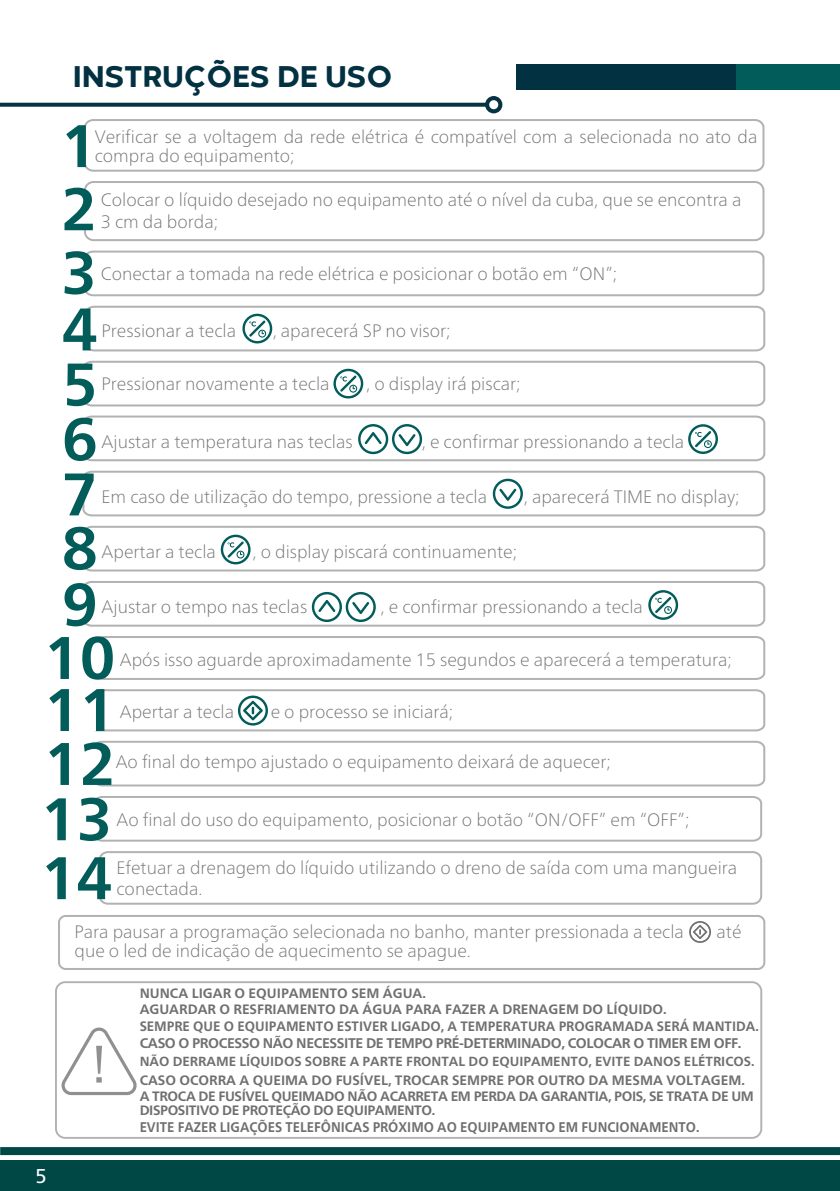
<style>
.page{position:relative;width:840px;height:1191px;background:#fff}
.page>*{position:absolute;margin:0;border:0;box-sizing:border-box;transform-origin:0 0}
.t1{font:700 60px/54.8px "Frutiger Neue LT";color:#015c5a}
.t2{font:800 31px "Codec Warm Trial";color:#023142}
.t3{font:20px "Frutiger Neue LT";color:#fff}
.t4{font:100 18px/21.6px "Frutiger Neue LT";color:#727070}
.t5{font:100 18px/19.6px "Frutiger Neue LT";color:#716f6f}
.t6{font:100 18px "Frutiger Neue LT";color:#726f70}
.t7{font:100 18px "Frutiger Neue LT";color:#726f6f}
.t8{font:700 14px "Frutiger Neue LT";letter-spacing:-.03em;color:#716f6f}
.t9{font:700 14px "Frutiger Neue LT";color:#6f6f6f;scale:.93 1}
.t10{font:700 13.6px/16.8px "Frutiger Neue LT";color:#6f6f6f}
.t11{font:700 13.6px/14px "Frutiger Neue LT";letter-spacing:-.025em;color:#6f6f6f}
.t12{font:700 13.2px "Frutiger Neue LT";color:#6f6f6f}
.s1{color:#727070}
</style>
<div class="page">
<div style="left:0;top:1160px;width:839px;height:31px;background:#004846"></div>
<div style="left:0;top:1147px;width:839px;height:8px;background:#004846"></div>
<svg style="left:0;top:103px;width:485px;height:4px;background:#18414f"></svg>
<div style="left:485px;top:96px;width:17px;height:17px;background:#063242;border-radius:50%"></div>
<div style="left:489px;top:100px;width:9px;height:9px;background:#fff;border-radius:50%"></div>
<div style="left:516px;top:64px;width:323px;height:25px;background:#023142"></div>
<div style="left:736px;top:64px;width:103px;height:25px;background:#015c5a"></div>
<svg style="left:84px;top:250px;width:681px;height:47px"></svg>
<div style="left:84px;top:119px;width:680px;height:53px;border:2px solid #b3b2b2;border-radius:8px"></div>
<div style="left:55px;top:253px;width:38px;height:41px;background:#fff;border-radius:50%"></div>
<div style="left:84px;top:181px;width:680px;height:60px;border:2px solid #b3b2b2;border-radius:9px"></div>
<div style="left:55px;top:189px;width:38px;height:42px;background:#fff;border-radius:50%"></div>
<svg style="left:96px;top:740px;width:669px;height:163px"></svg>
<div style="left:55px;top:981px;width:706px;height:157px;border:2px solid #b3b2b2;border-radius:9px"></div>
<svg style="left:61px;top:1027px;width:76px;height:68px"></svg>
<svg style="left:84px;top:305px;width:681px;height:47px"></svg>
<svg style="left:95px;top:636px;width:670px;height:44px"></svg>
<div style="left:50px;top:630px;width:53px;height:53px;background:#fff;border-radius:50%"></div>
<div style="left:35px;top:739px;width:79px;height:49px;background:#fff;border-radius:50%"></div>
<svg style="left:82px;top:360px;width:683px;height:47px"></svg>
<svg style="left:95px;top:689px;width:670px;height:43px"></svg>
<div style="left:58px;top:915px;width:707px;height:55px;border:2px solid #b3b2b2;border-radius:7px"></div>
<svg style="left:82px;top:415px;width:683px;height:102px"></svg>
<svg style="left:82px;top:525px;width:683px;height:102px"></svg>
<svg style="left:689px;top:921px;width:21px;height:22px"></svg>
<h2 class="t2" style="left:73px;top:56px;width:321px">INSTRUÇÕES DE USO</h2>
<h1 class="t1" style="left:61px;top:83px;width:37px;line-height:126.6px">1<br>3</h1>
<p class="t5" style="left:95px;top:126px;width:663px">Verificar se a voltagem da rede elétrica é compatível com a selecionada no ato da compra do equipamento;</p>
<h1 class="t1" style="left:61px;top:182px;width:37px">2</h1>
<p class="t5" style="left:101px;top:189px;width:642px;line-height:22px">Colocar o líquido desejado no equipamento até o nível da cuba, que se encontra a<br>3 cm da borda;</p>
<p class="t5" style="left:101px;top:263px;width:518px">Conectar a tomada na rede elétrica e posicionar o botão em “ON”;</p>
<h1 class="t1" style="left:62px;top:302px;width:37px;text-align:justify">4<br>5<br>6</h1>
<p class="t5" style="left:101px;top:320px;width:136px">Pressionar a tecla</p>
<p class="t5" style="left:272px;top:320px;width:179px">, aparecerá SP no visor;</p>
<p class="t7" style="left:101px;top:373px;width:229px">Pressionar novamente a tecla</p>
<p class="t7" style="left:366px;top:373px;width:156px">, o display irá piscar;</p>
<p class="t6" style="left:102px;top:430px;width:252px">Ajustar a temperatura nas teclas</p>
<p class="t6" style="left:421px;top:430px;width:264px">, e confirmar pressionando a tecla</p>
<h1 class="t1" style="left:62px;top:467px;width:37px">7</h1>
<p class="t4" style="left:102px;top:485px;width:387px">Em caso de utilização do tempo, pressione a tecla</p>
<p class="t4" style="left:523px;top:485px;width:217px">, aparecerá TIME no display;</p>
<h1 class="t1" style="left:62px;top:520px;width:37px">8</h1>
<p class="t4" style="left:102px;top:540px;width:116px">Apertar a tecla</p>
<p class="t4" style="left:252px;top:540px;width:266px">, o display piscará continuamente;</p>
<h1 class="t1" style="left:62px;top:577px;width:37px">9</h1>
<p class="t4" style="left:102px;top:596px;width:207px">Ajustar o tempo nas teclas</p>
<p class="t6" style="left:380px;top:596px;width:264px"><span class="s1">,</span> e confirmar pressionando a tecla</p>
<h1 class="t1" style="left:44px;top:630px;width:72px">10</h1>
<p class="t4" style="left:120px;top:649px;width:613px">Após isso aguarde aproximadamente 15 segundos e aparecerá a temperatura;</p>
<h1 class="t1" style="left:44px;top:682px;width:72px">11</h1>
<p class="t4" style="left:120px;top:701px;width:116px">Apertar a tecla</p>
<p class="t4" style="left:270px;top:701px;width:184px">e o processo se iniciará;</p>
<h1 class="t1" style="left:44px;top:736px;width:72px">12</h1>
<p class="t4" style="left:116px;top:751px;width:496px">Ao final do tempo ajustado o equipamento deixará de aquecer;</p>
<h1 class="t1" style="left:41px;top:791px;width:72px">13</h1>
<p class="t4" style="left:116px;top:808px;width:574px">Ao final do uso do equipamento, posicionar o botão “ON/OFF” em “OFF”;</p>
<h1 class="t1" style="left:41px;top:850px;width:72px">14</h1>
<p class="t4" style="left:116px;top:856px;width:622px">Efetuar a drenagem do líquido utilizando o dreno de saída com uma mangueira conectada.</p>
<p class="t4" style="left:74px;top:920px;width:610px">Para pausar a programação selecionada no banho, manter pressionada a tecla</p>
<p class="t4" style="left:716px;top:920px;width:27px">até</p>
<p class="t4" style="left:74px;top:940px;width:398px">que o led de indicação de aquecimento se apague.</p>
<p class="t10" style="left:140px;top:985px;width:288px">NUNCA LIGAR O EQUIPAMENTO SEM ÁGUA.</p>
<p class="t10" style="left:140px;top:1000px;width:620px">AGUARDAR O RESFRIAMENTO DA ÁGUA PARA FAZER A DRENAGEM DO LÍQUIDO.<br>SEMPRE QUE O EQUIPAMENTO ESTIVER LIGADO, A TEMPERATURA PROGRAMADA SERÁ MANTIDA.</p>
<p class="t8" style="left:140px;top:1034px;width:603px">CASO O PROCESSO NÃO NECESSITE DE TEMPO PRÉ-DETERMINADO, COLOCAR O TIMER EM OFF.</p>
<p class="t12" style="left:140px;top:1054px;width:616px">NÃO DERRAME LÍQUIDOS SOBRE A PARTE FRONTAL DO EQUIPAMENTO, EVITE DANOS ELÉTRICOS.</p>
<p class="t10" style="left:140px;top:1071px;width:606px">CASO OCORRA A QUEIMA DO FUSÍVEL, TROCAR SEMPRE POR OUTRO DA MESMA VOLTAGEM.</p>
<p class="t11" style="left:140px;top:1088px;width:615px">A TROCA DE FUSÍVEL QUEIMADO NÃO ACARRETA EM PERDA DA GARANTIA, POIS, SE TRATA DE UM<br>DISPOSITIVO DE PROTEÇÃO DO EQUIPAMENTO.</p>
<p class="t3" style="left:35px;top:1164px;width:13px">5</p>
<p class="t9" style="left:140px;top:1119px;width:603px">EVITE FAZER LIGAÇÕES TELEFÔNICAS PRÓXIMO AO EQUIPAMENTO EM FUNCIONAMENTO.</p>
</div>
